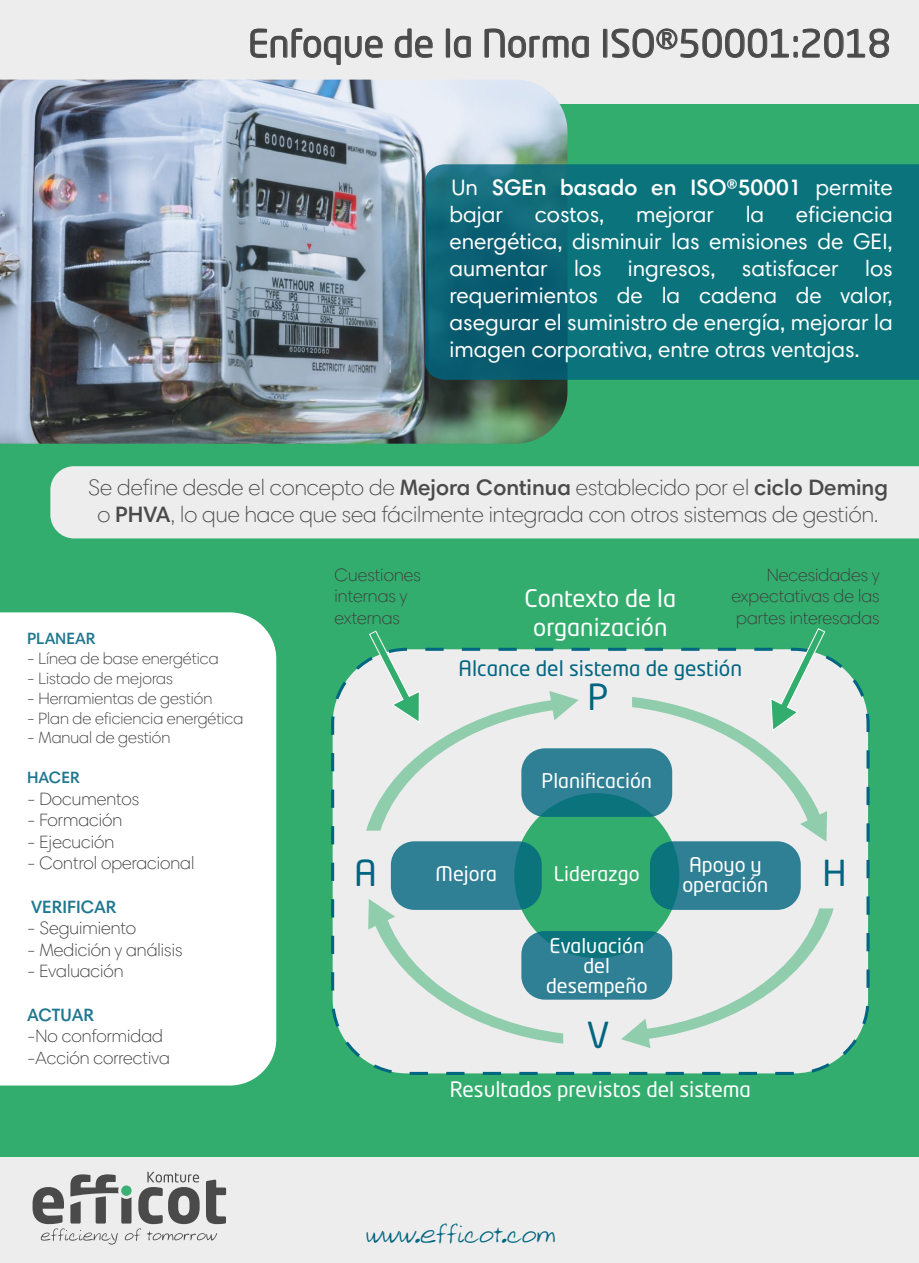
<style>
.page{position:relative;width:919px;height:1263px;background:#fff}
.page>*{position:absolute;margin:0;border:0;box-sizing:border-box;transform-origin:0 0}
.t1{font:37.5px "Neo Tech Std";color:#4a4a4a}
.t2{font:35.4px "Neo Tech Std";color:#006580}
.t3{font:26.4px "Allens Hand";color:#006580}
.t4{font:24px/28.8px "Neo Tech Std";color:#fff;text-align:center}
.t5{font:22.5px/27px "Harmonia Sans Pro Cyr";color:#fff;text-align:justify}
.t6{font:300 22.5px/27px "Harmonia Sans Pro Cyr";color:#4a4a4a;text-align:center}
.t7{font:600 22.5px/27px "Harmonia Sans Pro Cyr";color:#fff}
.t8{font:21px "Neo Tech Std";color:#fff}
.t9{font:21px "Neo Tech Std";color:#006580}
.t10{font:19.95px/20px "Neo Tech Std";color:#fff;text-align:center}
.t11{font:300 18px/21.6px "Harmonia Sans Pro Cyr";color:#3d3c3c}
.t12{font:600 18px "Harmonia Sans Pro Cyr";letter-spacing:-.005em;color:#1f778f}
.t13{font:300 16.5px "Harmonia Sans Pro Cyr";color:#3d3c3c}
.t14{font:600 16.5px "Harmonia Sans Pro Cyr";color:#1f778f}
.s1{font-weight:400}
.s2{font-weight:600}
</style>
<div class="page">
<div style="left:0;top:0;width:918px;height:1263px;background:#ededed"></div>
<div style="left:0;top:105px;width:918px;height:1052px;background:#33ad6e"></div>
<div style="left:0;top:612px;width:276px;height:473px;background:#fff"></div>
<svg style="left:250px;top:28px;width:133px;height:37px"></svg>
<svg style="left:394px;top:28px;width:39px;height:30px"></svg>
<div style="left:446px;top:29px;width:4px;height:29px;border:1px solid #4a4a4a"></div>
<svg style="left:453px;top:36px;width:18px;height:22px"></svg>
<svg style="left:484px;top:28px;width:105px;height:30px"></svg>
<div style="left:603px;top:29px;width:4px;height:29px;border:1px solid #4a4a4a"></div>
<svg style="left:611px;top:28px;width:278px;height:30px"></svg>
<svg style="left:33px;top:1172px;width:193px;height:72px"></svg>
<div style="left:121px;top:1185px;width:11px;height:11px;background:#3bb075;border-radius:50%"></div>
<img style="left:0;top:80px;width:567px;height:364px">
<svg style="left:425px;top:164px;width:493px;height:216px;background:#0b6e79"></svg>
<div style="left:332px;top:649px;width:536px;height:424px;background:#ededed;border-radius:74px"></div>
<div style="left:514px;top:793px;width:165px;height:165px;background:#33ad6e;border-radius:50%"></div>
<svg style="left:521px;top:748px;width:151px;height:69px;background:#247c8d"></svg>
<svg style="left:521px;top:931px;width:151px;height:69px;background:#227b8c"></svg>
<svg style="left:650px;top:841px;width:150px;height:69px;background:#287d90"></svg>
<svg style="left:391px;top:841px;width:150px;height:69px;background:#2a7e91"></svg>
<svg style="left:368px;top:899px;width:195px;height:145px"></svg>
<svg style="left:621px;top:908px;width:212px;height:140px"></svg>
<svg style="left:366px;top:631px;width:212px;height:200px"></svg>
<svg style="left:632px;top:628px;width:195px;height:214px"></svg>
<div style="left:50px;top:466px;width:868px;height:72px;background:#ededed"></div>
<h1 class="t1" style="left:248px;top:20px;width:644px">Enfoque de la Norma ISO®50001:2018</h1>
<p class="t7" style="left:449px;top:174px;width:444px"><span class="s1">Un</span> SGEn basado en ISO®50001 <span class="s1">permite bajar</span></p>
<p class="t5" style="left:449px;top:201px;width:445px;text-indent:346px">eficiencia energética, disminuir las emisiones de GEI, aumentar los ingresos, satisfacer los requerimientos de la cadena de valor, asegurar el suministro de energía, mejorar la imagen corporativa, entre otras ventajas.</p>
<p class="t5" style="left:534px;top:201px;width:71px">costos,</p>
<p class="t5" style="left:636px;top:201px;width:80px">mejorar</p>
<p class="t5" style="left:745px;top:201px;width:20px">la</p>
<p class="t6" style="left:88px;top:474px;width:801px">Se define desde el concepto de <span class="s2">Mejora Continua</span> establecido por el <span class="s2">ciclo Deming </span>o <span class="s2">PHVA</span>, lo que hace que sea fácilmente integrada con otros sistemas de gestión.</p>
<p class="t14" style="left:27px;top:628px;width:70px">PLANEAR</p>
<p class="t13" style="left:27px;top:648px;width:193px">- Línea de base energética</p>
<p class="t13" style="left:27px;top:668px;width:147px">- Listado de mejoras</p>
<p class="t13" style="left:27px;top:688px;width:187px">- Herramientas de gestión</p>
<p class="t13" style="left:27px;top:708px;width:218px">- Plan de eficiencia energética</p>
<p class="t13" style="left:27px;top:728px;width:145px">- Manual de gestión</p>
<p class="t14" style="left:27px;top:767px;width:54px">HACER</p>
<p class="t11" style="left:27px;top:787px;width:114px">- Documentos</p>
<p class="t11" style="left:27px;top:809px;width:97px">- Formación</p>
<p class="t11" style="left:27px;top:831px;width:89px">- Ejecución</p>
<p class="t11" style="left:27px;top:852px;width:169px">- Control operacional</p>
<p class="t12" style="left:31px;top:895px;width:87px">VERIFICAR</p>
<p class="t11" style="left:27px;top:917px;width:110px">- Seguimiento</p>
<p class="t11" style="left:27px;top:939px;width:157px">- Medición y análisis</p>
<p class="t11" style="left:27px;top:960px;width:98px">- Evaluación</p>
<p class="t12" style="left:27px;top:1003px;width:68px">ACTUAR</p>
<p class="t11" style="left:27px;top:1025px;width:144px">-No conformidad -Acción correctiva</p>
<p class="t11" style="left:334px;top:564px;width:88px">Cuestiones internas y externas</p>
<p class="t4" style="left:524px;top:584px;width:153px">Contexto de la organización</p>
<p class="t11" style="left:731px;top:564px;width:150px;text-align:justify;text-indent:35px">Necesidades y expectativas de las partes interesadas</p>
<p class="t9" style="left:458px;top:655px;width:285px">Alcance del sistema de gestión</p>
<h2 class="t2" style="left:587px;top:675px;width:23px">P</h2>
<p class="t10" style="left:541px;top:770px;width:112px">Planificación</p>
<h2 class="t2" style="left:354px;top:851px;width:24px">A</h2>
<p class="t10" style="left:435px;top:863px;width:63px">Mejora</p>
<p class="t10" style="left:554px;top:864px;width:87px">Liderazgo</p>
<p class="t10" style="left:546px;top:935px;width:103px">Evaluación del desempeño</p>
<h2 class="t2" style="left:586px;top:1013px;width:24px">V</h2>
<p class="t10" style="left:682px;top:855px;width:87px">Apoyo y operación</p>
<p class="t8" style="left:449px;top:1076px;width:303px">Resultados previstos del sistema</p>
<h2 class="t2" style="left:822px;top:851px;width:26px">H</h2>
<p class="t3" style="left:365px;top:1216px;width:191px">www.efficot.com</p>
</div>
